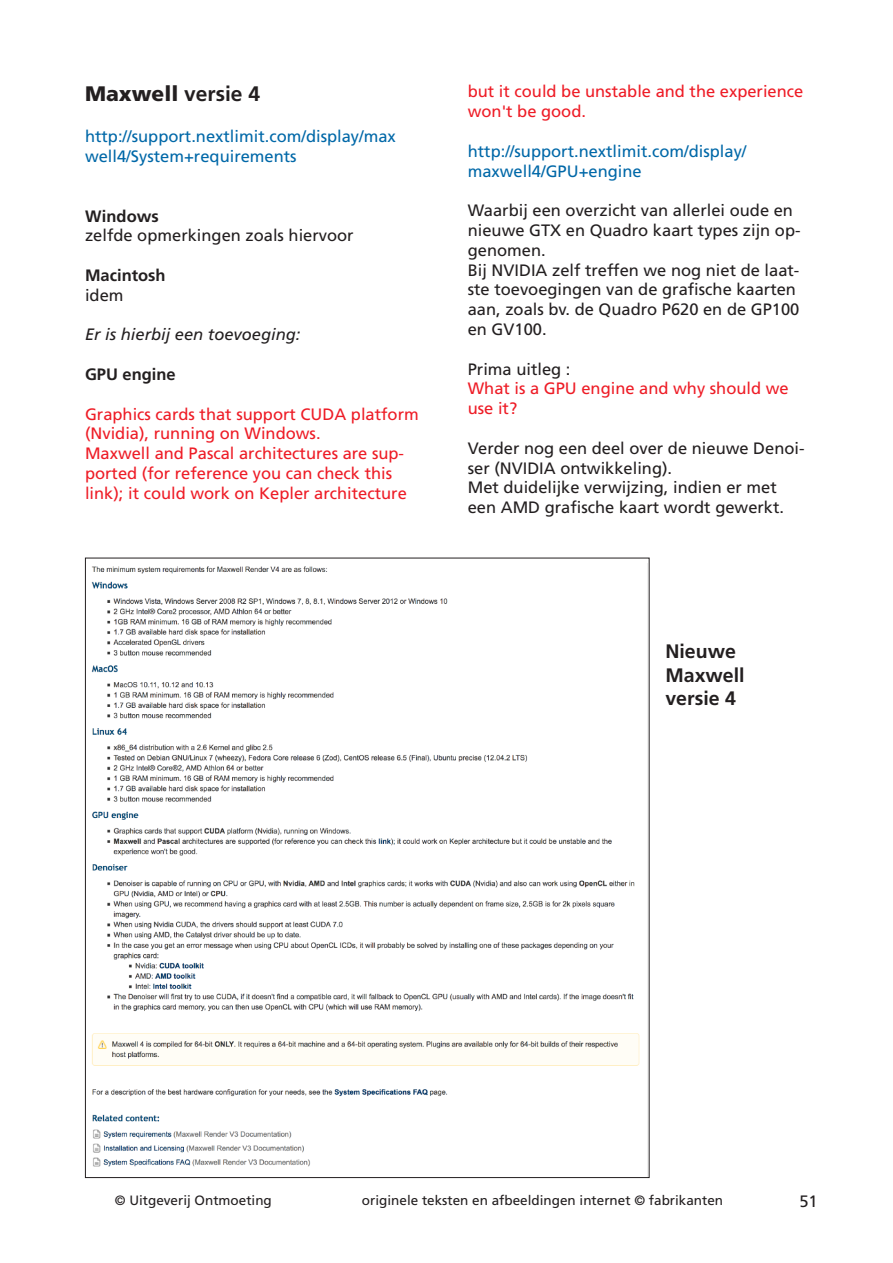
<style>
.page{position:relative;width:893px;height:1263px;background:#fff}
.page>*{position:absolute;margin:0;border:0;box-sizing:border-box;transform-origin:0 0}
.t1{font:900 21px "Frutiger";color:#231f20}
.t2{font:700 19.5px/23.4px "Frutiger";color:#231f20}
.t3{font:16.5px/19.8px "Frutiger";color:#231f20}
.t4{font:16.5px/19.8px "Frutiger";color:#ee1c26}
.t5{font:16.5px/19.8px "Frutiger";color:#0068a8}
.t6{font:700 16.5px "Frutiger";color:#231f20}
.t7{font:italic 16.5px "Frutiger";color:#231f20}
.t8{font:13.5px "Frutiger";color:#231f20}
.s1{font-weight:700}
</style>
<div class="page">
<img style="left:91px;top:566px;width:549px;height:601px">
<p class="t1" style="left:85px;top:85px;width:177px">Maxwell <span class="s1">versie 4</span></p>
<p class="t5" style="left:85px;top:128px;width:312px">http://support.nextlimit.com/display/max well4/System+requirements</p>
<p class="t6" style="left:85px;top:209px;width:75px">Windows</p>
<p class="t3" style="left:85px;top:227px;width:270px">zelfde opmerkingen zoals hiervoor</p>
<p class="t6" style="left:85px;top:269px;width:82px">Macintosh</p>
<p class="t3" style="left:85px;top:286px;width:40px">idem</p>
<p class="t7" style="left:85px;top:328px;width:217px">Er is hierbij een toevoeging:</p>
<p class="t6" style="left:85px;top:368px;width:92px">GPU engine</p>
<p class="t4" style="left:85px;top:405px;width:335px">Graphics cards that support CUDA platform (Nvidia), running on Windows.<br>Maxwell and Pascal architectures are sup&shy;ported (for reference you can check this link); it could work on Kepler architecture</p>
<p class="t4" style="left:468px;top:83px;width:337px">but it could be unstable and the experience won't be good.</p>
<p class="t5" style="left:468px;top:142px;width:280px">http://support.nextlimit.com/display/ maxwell4/GPU+engine</p>
<p class="t3" style="left:468px;top:202px;width:334px">Waarbij een overzicht van allerlei oude en nieuwe GTX en Quadro kaart types zijn op&shy;genomen.<br>Bij NVIDIA zelf treffen we nog niet de laat&shy;ste toevoegingen van de grafische kaarten aan, zoals bv. de Quadro P620 en de GP100 en GV100.</p>
<p class="t3" style="left:468px;top:360px;width:104px">Prima uitleg :</p>
<p class="t4" style="left:468px;top:380px;width:322px">What is a GPU engine and why should we use it?</p>
<p class="t3" style="left:468px;top:439px;width:338px">Verder nog een deel over de nieuwe Denoi&shy;ser (NVIDIA ontwikkeling).<br>Met duidelijke verwijzing, indien er met een AMD grafische kaart wordt gewerkt.</p>
<p class="t2" style="left:665px;top:641px;width:81px">Nieuwe<br>Maxwell versie 4</p>
<p class="t8" style="left:115px;top:1194px;width:159px">© Uitgeverij Ontmoeting</p>
<p class="t8" style="left:362px;top:1194px;width:363px">originele teksten en afbeeldingen internet © fabrikanten</p>
<p class="t3" style="left:799px;top:1192px;width:20px">51</p>
</div>
